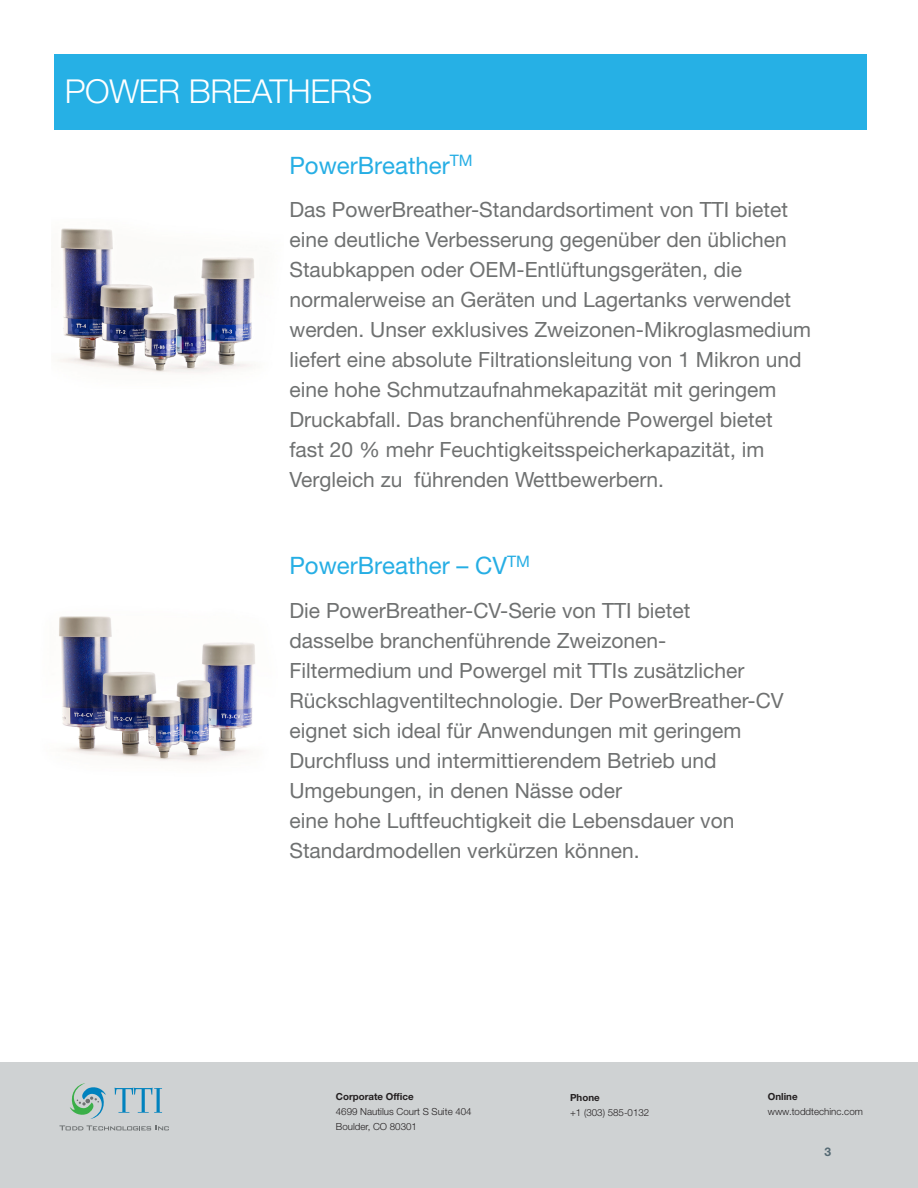
<style>
.page{position:relative;width:918px;height:1188px;background:#fff}
.page>*{position:absolute;margin:0;border:0;box-sizing:border-box;transform-origin:0 0}
.t1{font:300 33px "Helvetica Neue LT Std";letter-spacing:-.01em;color:#fff}
.t2{font:24px "Helvetica Neue LT Std";color:#26aee4}
.t3{font:21px/30px "Helvetica Neue LT Std";color:#6f7171}
.t4{font:700 12px "Helvetica Neue LT Std";color:#546973}
.t5{font:300 9.75px/15px "Helvetica Neue LT Std";color:#231f20}
.t6{font:700 9.75px "Helvetica Neue LT Std";color:#231f20}
</style>
<div class="page">
<div style="left:0;top:1062px;width:918px;height:126px;background:#cfd2d3"></div>
<svg style="left:70px;top:1083px;width:36px;height:36px"></svg>
<svg style="left:115px;top:1088px;width:47px;height:25px"></svg>
<svg style="left:59px;top:1125px;width:110px;height:5px"></svg>
<div style="left:54px;top:55px;width:812px;height:75px;background:#26b0e5"></div>
<img style="left:58px;top:228px;width:197px;height:145px">
<img style="left:59px;top:616px;width:196px;height:146px">
<h1 class="t1" style="left:65px;top:71px;width:309px">POWER BREATHERS</h1>
<p class="t2" style="left:289px;top:151px;width:185px">PowerBreather<sup>TM</sup></p>
<p class="t3" style="left:289px;top:194px;width:523px">Das PowerBreather-Standardsortiment von TTI bietet eine deutliche Verbesserung gegenüber den üblichen Staubkappen oder OEM-Entlüftungsgeräten, die normalerweise an Geräten und Lagertanks verwendet werden. Unser exklusives Zweizonen-Mikroglasmedium liefert eine absolute Filtrationsleitung von 1 Mikron und eine hohe Schmutzaufnahmekapazität mit geringem Druckabfall. Das branchenführende Powergel bietet fast 20 % mehr Feuchtigkeitsspeicherkapazität, im Vergleich zu führenden Wettbewerbern.</p>
<p class="t2" style="left:289px;top:551px;width:242px">PowerBreather – CV<sup>TM</sup></p>
<p class="t3" style="left:289px;top:595px;width:496px">Die PowerBreather-CV-Serie von TTI bietet<br>dasselbe branchenführende Zweizonen-Filtermedium und Powergel mit TTIs zusätzlicher Rückschlagventiltechnologie. Der PowerBreather-CV eignet sich ideal für Anwendungen mit geringem Durchfluss und intermittierendem Betrieb und Umgebungen, in denen Nässe oder<br>eine hohe Luftfeuchtigkeit die Lebensdauer von Standardmodellen verkürzen können.</p>
<p class="t6" style="left:336px;top:1091px;width:79px">Corporate Office</p>
<p class="t5" style="left:336px;top:1104px;width:137px">4699 Nautilus Court S Suite 404<br>Boulder, CO 80301</p>
<p class="t6" style="left:570px;top:1091px;width:31px">Phone</p>
<p class="t5" style="left:570px;top:1105px;width:81px">+1 (303) 585-0132</p>
<p class="t6" style="left:768px;top:1090px;width:31px">Online</p>
<p class="t5" style="left:768px;top:1104px;width:97px">www.toddtechinc.com</p>
<p class="t4" style="left:825px;top:1144px;width:8px">3</p>
</div>
